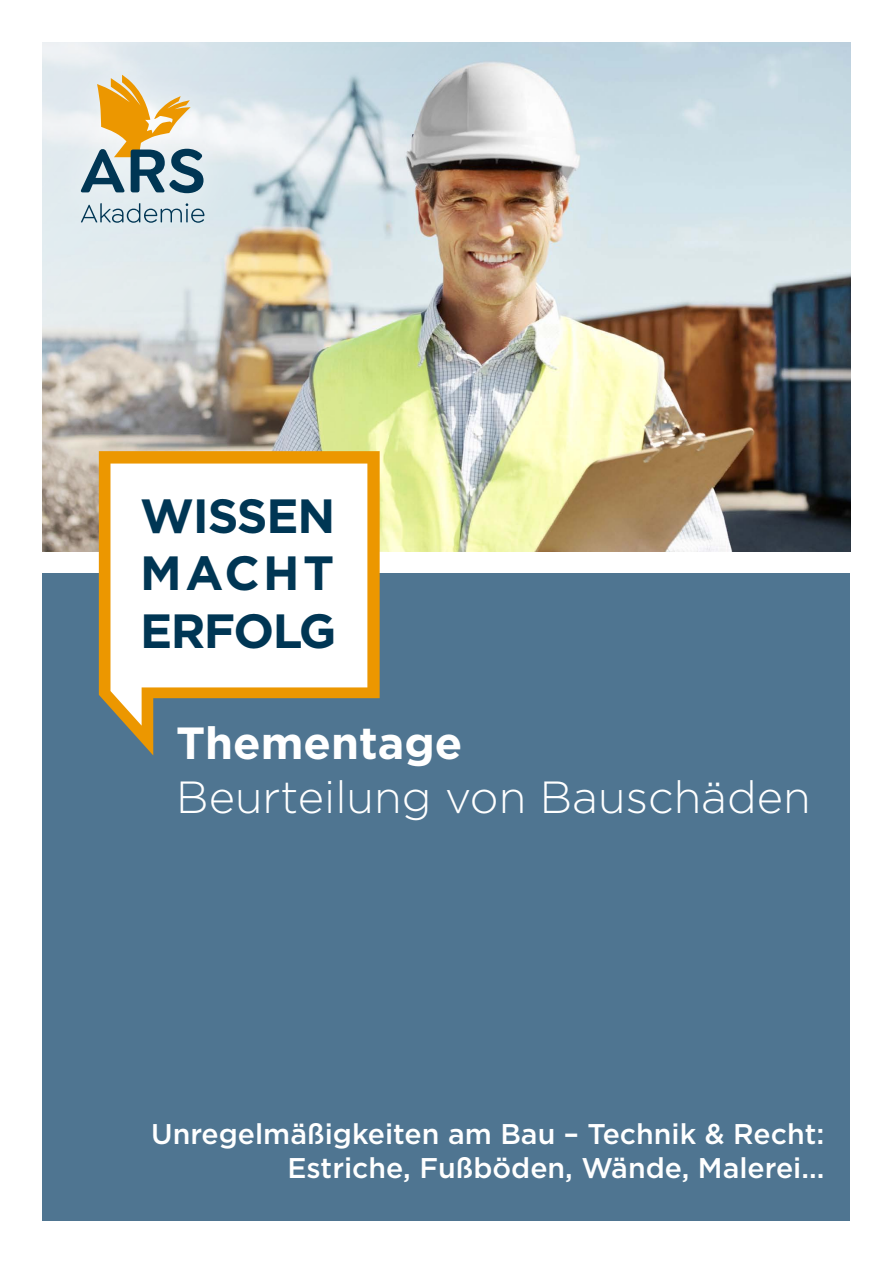
<style>
.page{position:relative;width:893px;height:1263px;background:#fff}
.page>*{position:absolute;margin:0;border:0;box-sizing:border-box;transform-origin:0 0}
.t1{font:700 48px/57.6px "Gotham";letter-spacing:-.025em;color:#003654;text-align:justify}
.t2{font:300 45px "Gotham";color:#fff}
.t3{font:700 45px "Gotham";color:#fff}
.t4{font:500 28.5px/34.2px "Gotham";color:#fff;text-align:right}
</style>
<div class="page">
<img style="left:43px;top:43px;width:807px;height:509px">
<div style="left:43px;top:573px;width:807px;height:647px;background:#4f7591"></div>
<svg style="left:99px;top:451px;width:281px;height:304px;fill:#fff"></svg>
<div style="left:53px;top:48px;width:180px;height:205px;background:#fff;opacity:.75"></div>
<svg style="left:81px;top:203px;width:123px;height:20px;background:#b3c6d0"></svg>
<svg style="left:80px;top:75px;width:123px;height:118px;background:#c0baa0"></svg>
<h1 class="t1" style="left:140px;top:486px;width:198px">WISSEN MACHT ERFOLG</h1>
<h2 class="t3" style="left:176px;top:714px;width:288px">Thementage</h2>
<h2 class="t2" style="left:176px;top:769px;width:636px">Beurteilung von Bauschäden</h2>
<p class="t4" style="left:151px;top:1116px;width:675px">Unregelmäßigkeiten am Bau – Technik &amp; Recht:<br>Estriche, Fußböden, Wände, Malerei...</p>
</div>
